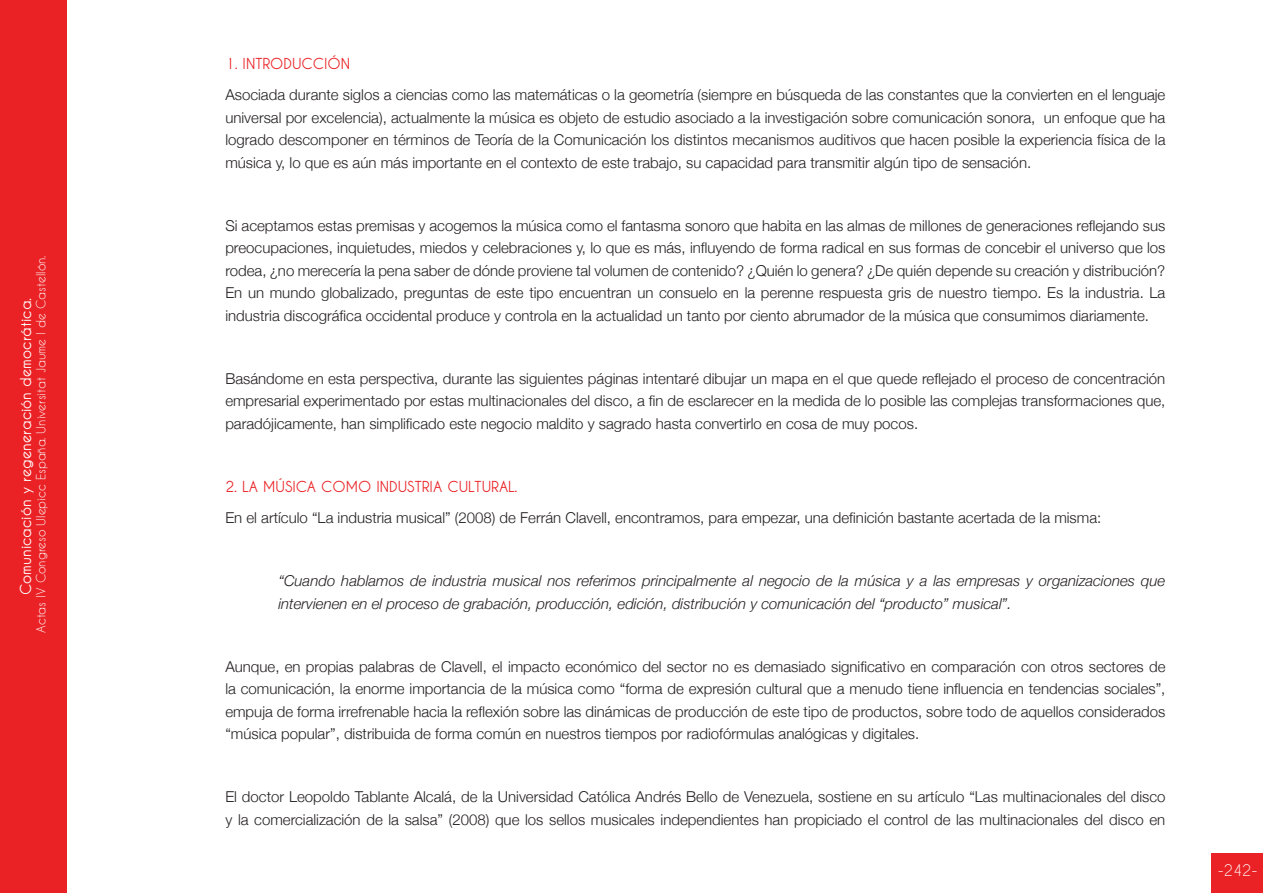
<style>
.page{position:relative;width:1263px;height:893px;background:#fff}
.page>*{position:absolute;margin:0;border:0;box-sizing:border-box;transform-origin:0 0}
.t1{font:300 15px/22.5px "Helvetica Neue";color:#231f20;text-align:justify}
.t2{font:italic 300 15px/22.5px "Helvetica Neue";color:#231f20}
.t3{font:700 15px "Caviar Dreams";color:#fff}
.t4{font:700 15px "Caviar Dreams";color:#eb2225}
.t5{font:15px "Caviar Dreams";color:#fff}
.t6{font:12px "Caviar Dreams";color:#fff}
.s1{font-family:"Caviar Dreams";font-weight:700;color:#eb2225}
</style>
<div class="page">
<div style="left:0;top:0;width:67px;height:893px;background:#eb2225"></div>
<div style="left:1212px;top:853px;width:51px;height:40px;background:#eb2225"></div>
<p class="t6" style="left:34px;top:633px;width:379px;rotate:-90deg">Actas IV Congreso Ulepicc España. Universitat Jaume I de Castellón.</p>
<p class="t3" style="left:17px;top:595px;width:299px;rotate:-90deg">COMUNICACIÓN Y REGENERACIÓN DEMOCRÁTICA.</p>
<p class="t1" style="left:225px;top:47px;width:941px;line-height:31.5px"><span class="s1">1. INTRODUCCIÓN<br></span>Asociada durante siglos a ciencias como las matemáticas o la geometría (siempre en búsqueda de las constantes que la convierten en el lenguaje</p>
<p class="t1" style="left:225px;top:106px;width:941px">universal por excelencia), actualmente la música es objeto de estudio asociado a la investigación sobre comunicación sonora, un enfoque que ha logrado descomponer en términos de Teoría de la Comunicación los distintos mecanismos auditivos que hacen posible la experiencia física de la música y, lo que es aún más importante en el contexto de este trabajo, su capacidad para transmitir algún tipo de sensación.</p>
<p class="t1" style="left:225px;top:214px;width:941px">Si aceptamos estas premisas y acogemos la música como el fantasma sonoro que habita en las almas de millones de generaciones reflejando sus preocupaciones, inquietudes, miedos y celebraciones y, lo que es más, influyendo de forma radical en sus formas de concebir el universo que los rodea, ¿no merecería la pena saber de dónde proviene tal volumen de contenido? ¿Quién lo genera? ¿De quién depende su creación y distribución?<br>En un mundo globalizado, preguntas de este tipo encuentran un consuelo en la perenne respuesta gris de nuestro tiempo. Es la industria. La industria discográfica occidental produce y controla en la actualidad un tanto por ciento abrumador de la música que consumimos diariamente.</p>
<p class="t1" style="left:225px;top:367px;width:941px">Basándome en esta perspectiva, durante las siguientes páginas intentaré dibujar un mapa en el que quede reflejado el proceso de concentración empresarial experimentado por estas multinacionales del disco, a fin de esclarecer en la medida de lo posible las complejas transformaciones que, paradójicamente, han simplificado este negocio maldito y sagrado hasta convertirlo en cosa de muy pocos.</p>
<p class="t4" style="left:225px;top:478px;width:160px">2. LA MÚSICA COMO INDU</p>
<p class="t4" style="left:407px;top:478px;width:50px">STRIA CULTUR</p>
<p class="t1" style="left:225px;top:470px;width:877px;line-height:31.5px;text-indent:274px"><span class="s1">AL.<br></span>En el artículo “La industria musical” (2008) de Ferrán Clavell, encontramos, para empezar, una definición bastante acertada de la misma:</p>
<p class="t2" style="left:278px;top:569px;width:888px">“Cuando hablamos de industria musical nos referimos principalmente al negocio de la música y a las empresas y organizaciones que intervienen en el proceso de grabación, producción, edición, distribución y comunicación del “producto” musical”.</p>
<p class="t1" style="left:225px;top:655px;width:942px">Aunque, en propias palabras de Clavell, el impacto económico del sector no es demasiado significativo en comparación con otros sectores de la comunicación, la enorme importancia de la música como “forma de expresión cultural que a menudo tiene influencia en tendencias sociales”, empuja de forma irrefrenable hacia la reflexión sobre las dinámicas de producción de este tipo de productos, sobre todo de aquellos considerados “música popular”, distribuida de forma común en nuestros tiempos por radiofórmulas analógicas y digitales.</p>
<p class="t1" style="left:225px;top:785px;width:941px">El doctor Leopoldo Tablante Alcalá, de la Universidad Católica Andrés Bello de Venezuela, sostiene en su artículo “Las multinacionales del disco y la comercialización de la salsa” (2008) que los sellos musicales independientes han propiciado el control de las multinacionales del disco en</p>
<p class="t5" style="left:1218px;top:862px;width:41px">-242-</p>
</div>
